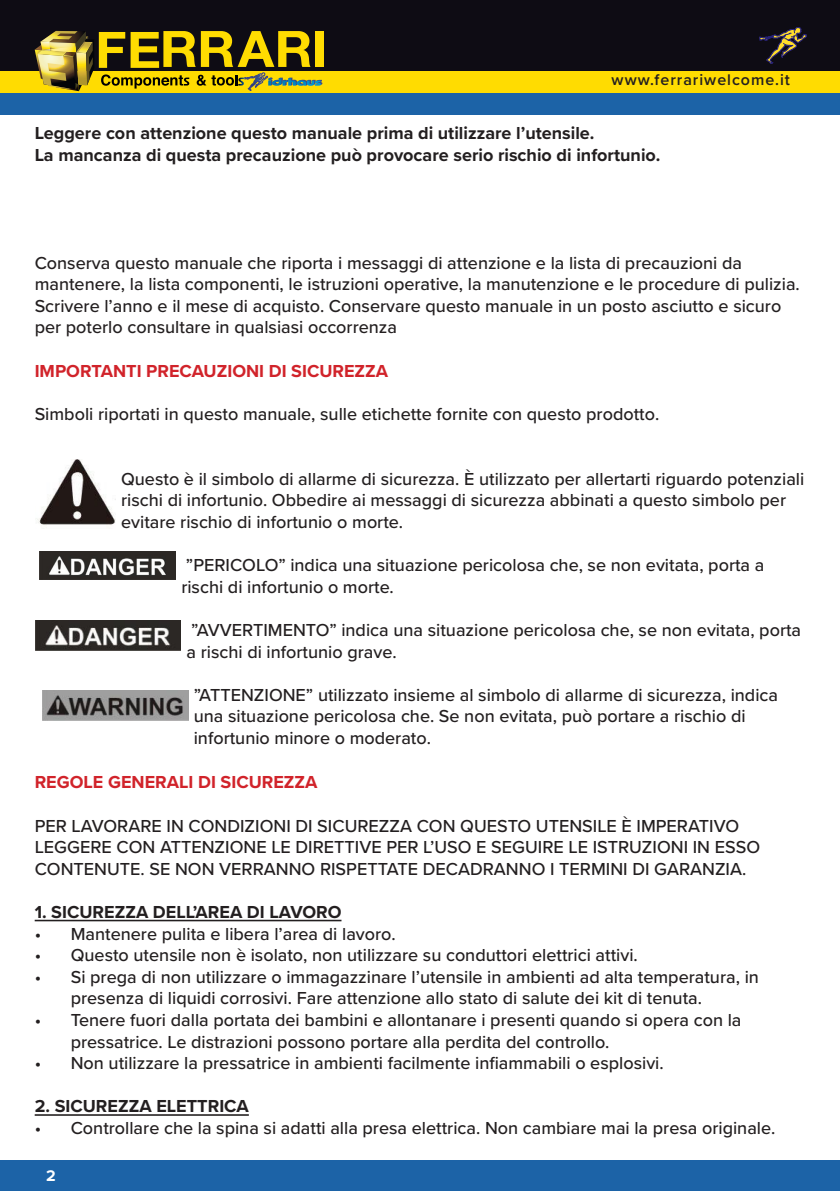
<style>
.page{position:relative;width:840px;height:1191px;background:#fff}
.page>*{position:absolute;margin:0;border:0;box-sizing:border-box;transform-origin:0 0}
.t1{font:500 18px/21.6px "Proxima Nova";color:#231f20}
.t2{font:700 18px "Proxima Nova";color:#231f20}
.t3{font:700 18px "Proxima Nova";color:#d1232a}
.t4{font:600 16px "Proxima Nova";letter-spacing:.06em;color:#231f20}
.t5{font:700 16px "Proxima Nova";color:#fff}
</style>
<div class="page">
<div style="left:0;top:71px;width:839px;height:22px;background:#ffdc01"></div>
<hr style="left:839px;top:1159px;width:1px;height:32px;background:#1c63a7">
<div style="left:0;top:1159px;width:839px;height:32px;background:#1c63a7"></div>
<svg style="left:839px;top:71px;width:1px;height:44px"></svg>
<div style="left:0;top:93px;width:839px;height:22px;background:#1c63a7"></div>
<hr style="left:839px;top:0;width:1px;height:71px;background:#0e0c14">
<div style="left:0;top:0;width:839px;height:71px;background:#0e0c14"></div>
<div style="left:315px;top:31px;width:9px;height:36px;background:#ffdc01"></div>
<svg style="left:35px;top:31px;width:287px;height:60px"></svg>
<svg style="left:759px;top:27px;width:47px;height:37px"></svg>
<hr style="left:35px;top:919px;width:306px;height:2px;background:#231f20">
<hr style="left:35px;top:1114px;width:214px;height:1px;background:#231f20">
<img style="left:37px;top:459px;width:78px;height:66px">
<img style="left:39px;top:551px;width:136px;height:29px">
<img style="left:36px;top:620px;width:145px;height:30px">
<img style="left:43px;top:690px;width:145px;height:30px">
<p class="t4" style="left:611px;top:68px;width:180px">www.ferrariwelcome.it</p>
<p class="t2" style="left:35px;top:120px;width:561px">Leggere con attenzione questo manuale prima di utilizzare l’utensile.</p>
<p class="t2" style="left:35px;top:141px;width:627px">La mancanza di questa precauzione può provocare serio rischio di infortunio.</p>
<p class="t1" style="left:35px;top:251px;width:766px">Conserva questo manuale che riporta i messaggi di attenzione e la lista di precauzioni da mantenere, la lista componenti, le istruzioni operative, la manutenzione e le procedure di pulizia.<br>Scrivere l’anno e il mese di acquisto. Conservare questo manuale in un posto asciutto e sicuro per poterlo consultare in qualsiasi occorrenza</p>
<p class="t3" style="left:35px;top:357px;width:355px">IMPORTANTI PRECAUZIONI DI SICUREZZA</p>
<p class="t1" style="left:35px;top:402px;width:625px">Simboli riportati in questo manuale, sulle etichette fornite con questo prodotto.</p>
<p class="t1" style="left:121px;top:467px;width:684px">Questo è il simbolo di allarme di sicurezza. È utilizzato per allertarti riguardo potenziali rischi di infortunio. Obbedire ai messaggi di sicurezza abbinati a questo simbolo per evitare rischio di infortunio o morte.</p>
<p class="t1" style="left:181px;top:553px;width:584px">”PERICOLO” indica una situazione pericolosa che, se non evitata, porta a rischi di infortunio o morte.</p>
<p class="t1" style="left:186px;top:618px;width:615px">”AVVERTIMENTO” indica una situazione pericolosa che, se non evitata, porta a rischi di infortunio grave.</p>
<p class="t1" style="left:194px;top:683px;width:585px">”ATTENZIONE” utilizzato insieme al simbolo di allarme di sicurezza, indica una situazione pericolosa che. Se non evitata, può portare a rischio di infortunio minore o moderato.</p>
<p class="t3" style="left:35px;top:769px;width:284px">REGOLE GENERALI DI SICUREZZA</p>
<p class="t1" style="left:35px;top:814px;width:726px">PER LAVORARE IN CONDIZIONI DI SICUREZZA CON QUESTO UTENSILE È IMPERATIVO<br>LEGGERE CON ATTENZIONE LE DIRETTIVE PER L’USO E SEGUIRE LE ISTRUZIONI IN ESSO<br>CONTENUTE. SE NON VERRANNO RISPETTATE DECADRANNO I TERMINI DI GARANZIA.</p>
<p class="t2" style="left:35px;top:898px;width:308px">1. SICUREZZA DELL’AREA DI LAVORO</p>
<p class="t1" style="left:35px;top:922px;width:362px">• Mantenere pulita e libera l’area di lavoro.</p>
<p class="t1" style="left:35px;top:943px;width:604px">• Questo utensile non è isolato, non utilizzare su conduttori elettrici attivi.</p>
<p class="t1" style="left:71px;top:965px;width:689px;text-indent:-36px">• Si prega di non utilizzare o immagazzinare l’utensile in ambienti ad alta temperatura, in presenza di liquidi corrosivi. Fare attenzione allo stato di salute dei kit di tenuta.</p>
<p class="t1" style="left:71px;top:1008px;width:672px;text-indent:-36px">• Tenere fuori dalla portata dei bambini e allontanare i presenti quando si opera con la pressatrice. Le distrazioni possono portare alla perdita del controllo.</p>
<p class="t1" style="left:35px;top:1051px;width:630px">• Non utilizzare la pressatrice in ambienti facilmente infiammabili o esplosivi.</p>
<p class="t2" style="left:35px;top:1093px;width:215px">2. SICUREZZA ELETTRICA</p>
<p class="t1" style="left:35px;top:1116px;width:741px">• Controllare che la spina si adatti alla presa elettrica. Non cambiare mai la presa originale.</p>
<p class="t5" style="left:46px;top:1163px;width:11px">2</p>
</div>
